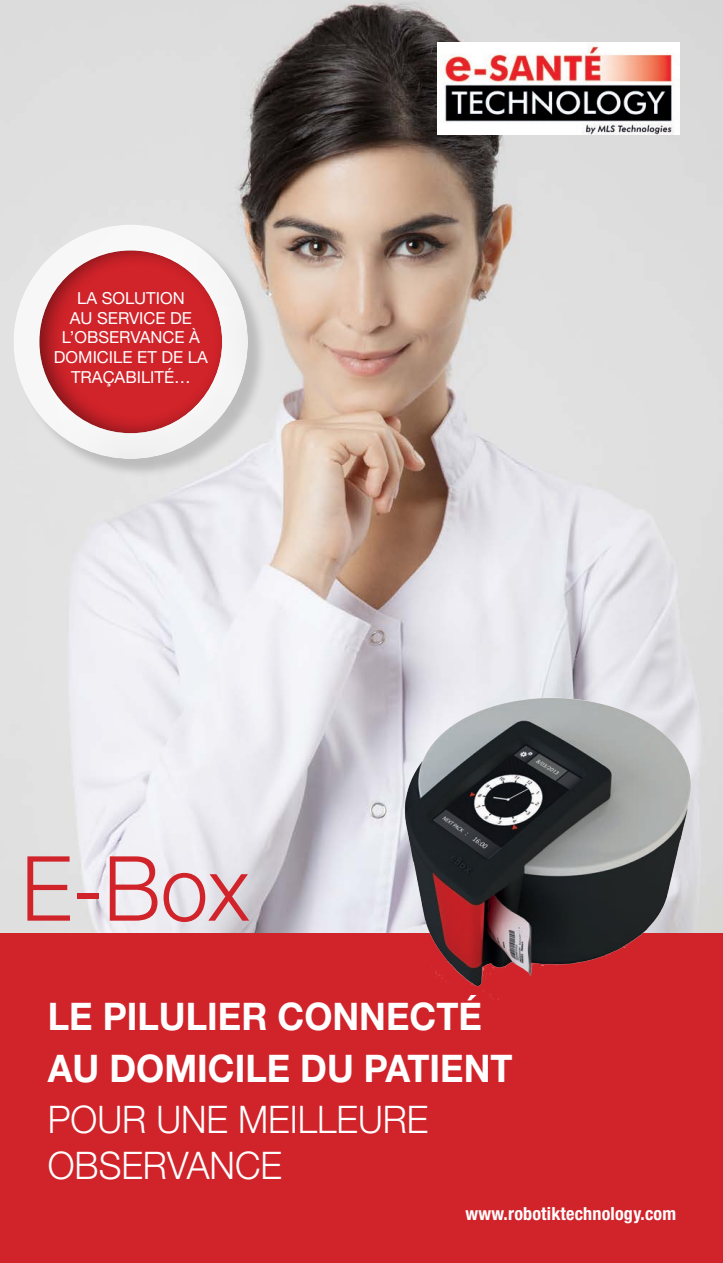
<style>
.page{position:relative;width:723px;height:1263px;background:#fff}
.page>*{position:absolute;margin:0;border:0;box-sizing:border-box;transform-origin:0 0}
.Soustitre{font:300 90px "Helvetica Neue LT Std";color:#d1232a;scale:.95 1}
.Soustitre-2{font:700 38.1px "Helvetica Neue LT Std";color:#fff;scale:.95 1}
.Soustitre-3{font:300 38.1px/45.8px "Helvetica Neue LT Std";color:#fff;scale:.95 1}
.TEXTE_BON_A_SAVOIR{font:700 condensed 18.15px "Helvetica Neue LT Std";letter-spacing:.01em;color:#fff}
.Soustitre-4{font:16.65px/20px "Helvetica Neue LT Std";color:#fff;text-align:center}
</style>
<div class="page">
<img style="left:0;top:0;width:723px;height:934px">
<div style="left:0;top:934px;width:723px;height:329px;background:#d1232a"></div>
<img style="left:437px;top:43px;width:242px;height:92px">
<img style="left:392px;top:688px;width:316px;height:311px">
<div style="left:16px;top:227px;width:250px;height:250px;background:#231f20;opacity:.2"></div>
<div style="left:12px;top:222px;width:188px;height:224px;background:#fff;opacity:.75"></div>
<div style="left:28px;top:222px;width:223px;height:239px;background:#231f20;opacity:.34"></div>
<div style="left:39px;top:249px;width:185px;height:185px;background:#231f20;opacity:.5"></div>
<p class="Soustitre-4" style="left:77px;top:288px;width:109px">LA SOLUTION</p>
<p class="Soustitre-4" style="left:62px;top:307px;width:140px">AU SERVICE DE<br>L’OBSERVANCE À</p>
<p class="Soustitre-4" style="left:54px;top:347px;width:155px">DOMICILE ET DE LA<br>TRAÇABILITÉ…</p>
<p class="Soustitre" style="left:21px;top:834px;width:242px">E-Box</p>
<p class="Soustitre-2" style="left:48px;top:993px;width:458px">LE PILULIER CONNECTÉ</p>
<p class="Soustitre-2" style="left:48px;top:1044px;width:491px">AU DOMICILE DU PATIENT</p>
<p class="Soustitre-3" style="left:48px;top:1096px;width:402px">POUR UNE MEILLEURE<br>OBSERVANCE</p>
<p class="TEXTE_BON_A_SAVOIR" style="left:465px;top:1203px;width:212px">www.robotiktechnology.com</p>
</div>
